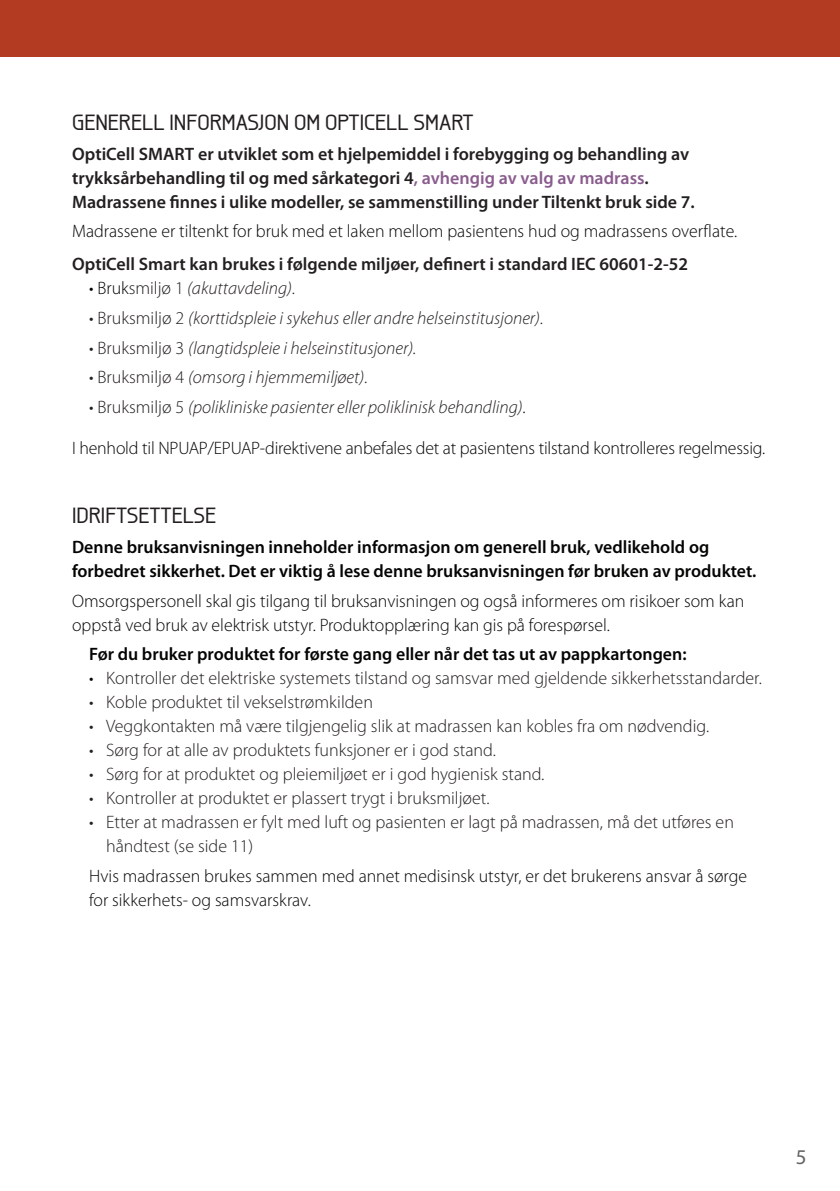
<style>
.page{position:relative;width:840px;height:1191px;background:#fff}
.page>*{position:absolute;margin:0;border:0;box-sizing:border-box;transform-origin:0 0}
.Rubrik{font:500 22px "Galette";color:#231f20}
.t1{font:21px "Myriad Pro";color:#636366}
.Brödtext{font:300 18px/24px "Myriad Pro";color:#231f20}
.Brödtext-2{font:300 18px/24px "Myriad Pro";color:#040503}
.Brödtext-3{font:italic 300 18px "Myriad Pro";color:#231f20}
.Brödtext-4{font:600 18px/24px "Myriad Pro";color:#040503}
.Brödtext-5{font:600 18px/24px "Myriad Pro";color:#231f20}
.Underrubrik{font:600 18px "Myriad Pro";color:#231f20}
.s1{color:#8a5c8e}
.s2{font-style:normal;color:#040503}
.s3{font-style:normal}
.s4{color:#040503}
.s5{font-style:italic}
</style>
<div class="page">
<div style="left:0;top:0;width:839px;height:57px;background:#b33b22"></div>
<p class="Rubrik" style="left:72px;top:109px;width:403px">GENERELL INFORMASJON OM OPTICELL SMART</p>
<p class="Brödtext-5" style="left:72px;top:141px;width:624px">OptiCell SMART er utviklet som et hjelpemiddel i forebygging og behandling av trykksårbehandling til og med sårkategori 4<span class="s1">, avhengig av valg av madrass</span>.<br>Madrassene finnes i ulike modeller, se sammenstilling under Tiltenkt bruk side 7.</p>
<p class="Brödtext-2" style="left:72px;top:220px;width:666px">Madrassene er tiltenkt for bruk med et laken mellom pasientens hud og madrassens overflate.</p>
<p class="Underrubrik" style="left:72px;top:253px;width:617px">OptiCell Smart kan brukes i følgende miljøer, definert i standard IEC 60601-2-52</p>
<p class="Brödtext-3" style="left:89px;top:277px;width:207px"><span class="s2">• Bruk</span><span class="s3">smiljø 1</span> (akuttavdeling)<span class="s3">.</span></p>
<p class="Brödtext-3" style="left:89px;top:307px;width:455px"><span class="s3">• Bruksmiljø 2</span> (korttidspleie i sykehus eller andre helseinstitusjoner)<span class="s3">.</span></p>
<p class="Brödtext-3" style="left:89px;top:337px;width:328px"><span class="s3">• Bruksmiljø 3</span> (langtidspleie i helseinstitusjoner).</p>
<p class="Brödtext-3" style="left:89px;top:366px;width:280px"><span class="s3">• Bruksmiljø 4</span> (omsorg i hjemmemiljøet)<span class="s3">.</span></p>
<p class="Brödtext-3" style="left:89px;top:396px;width:438px"><span class="s3">• Bruksmiljø 5</span> (polikliniske pasienter eller poliklinisk behandling)<span class="s2">.</span></p>
<p class="Brödtext-2" style="left:72px;top:436px;width:694px">I henhold til NPUAP/EPUAP-direktivene anbefales det at pasientens tilstand kontrolleres regelmessig.</p>
<p class="Rubrik" style="left:72px;top:502px;width:145px">IDRIFTSETTELSE</p>
<p class="Brödtext-4" style="left:72px;top:534px;width:685px">Denne bruksanvisningen inneholder informasjon om generell bruk, vedlikehold og forbedret sikkerhet. Det er viktig å lese denne bruksanvisningen før bruken av produktet.</p>
<p class="Brödtext-2" style="left:72px;top:589px;width:673px">Omsorgspersonell skal gis tilgang til bruksanvisningen og også informeres om risikoer som kan oppstå ved bruk av elektrisk utstyr. Produktopplæring kan gis på forespørsel.</p>
<p class="Brödtext-4" style="left:89px;top:642px;width:598px">Før du bruker produktet for første gang eller når det tas ut av pappkartongen:</p>
<p class="Brödtext" style="left:89px;top:667px;width:674px"><span class="s4">•</span> Kontroller det elektriske systemets tilstand og samsvar med gjeldende sikkerhetsstandarder.</p>
<p class="Brödtext" style="left:89px;top:691px;width:285px">• Koble produktet til vekselstrømkilden</p>
<p class="Brödtext" style="left:89px;top:714px;width:621px">• Veggkontakten må være tilgjengelig slik at madrassen kan kobles fra om nødvendig.</p>
<p class="Brödtext" style="left:89px;top:738px;width:408px">• Sørg for at alle av produktets funksjoner er i god stand.</p>
<p class="Brödtext" style="left:89px;top:762px;width:457px">• Sørg for at produktet og pleiemiljøet er i god hygienisk stand<span class="s5">.</span></p>
<p class="Brödtext" style="left:89px;top:786px;width:402px">• Kontroller at produktet er plassert trygt i bruksmiljøet.</p>
<p class="Brödtext" style="left:106px;top:810px;width:629px;text-indent:-17px">• Etter at madrassen er fylt med luft og pasienten er lagt på madrassen, må det utføres en håndtest (se side 11)</p>
<p class="Brödtext-2" style="left:89px;top:864px;width:659px">Hvis madrassen brukes sammen med annet medisinsk utstyr, er det brukerens ansvar å sørge for sikkerhets- og samsvarskrav.</p>
<p class="t1" style="left:795px;top:1143px;width:12px">5</p>
</div>
